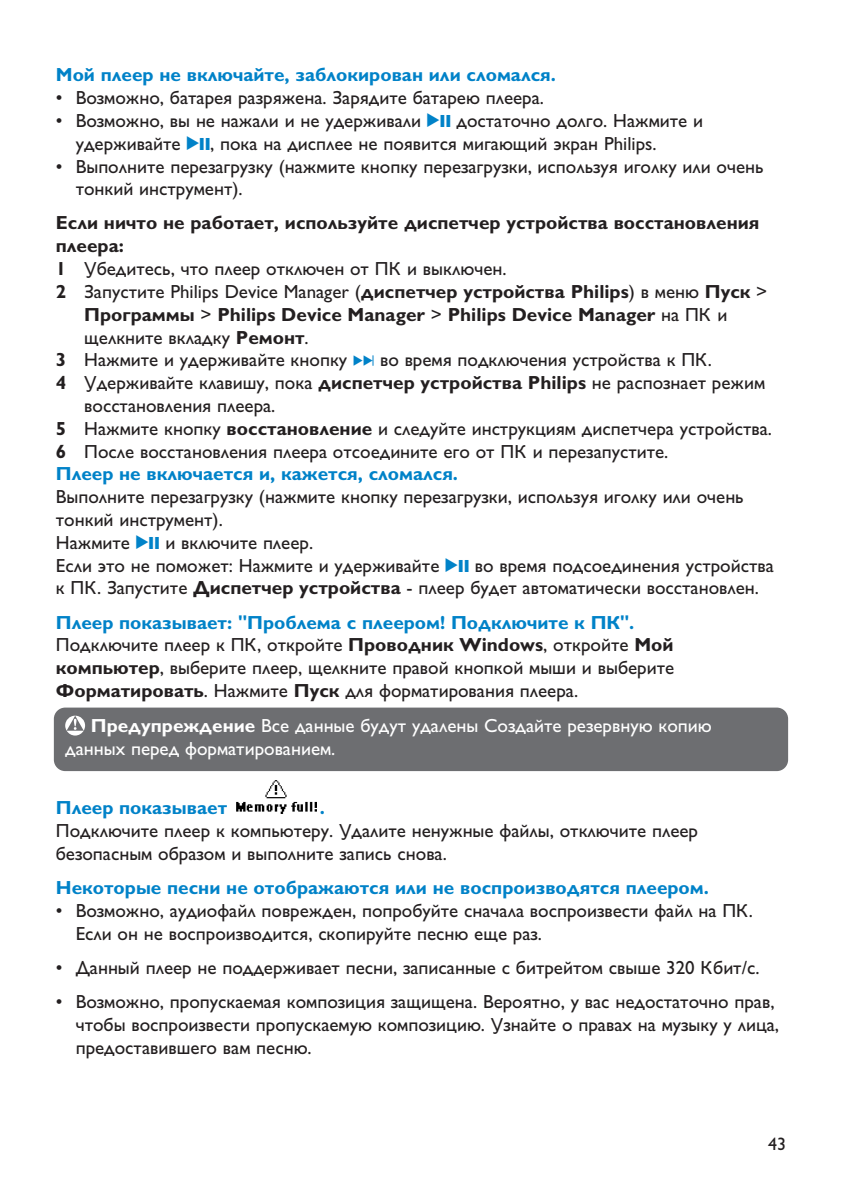
<style>
.page{position:relative;width:842px;height:1191px;background:#fff}
.page>*{position:absolute;margin:0;border:0;box-sizing:border-box;transform-origin:0 0}
.t1{font:19px/22.8px "Gill Sans Cyr";color:#231f20}
.t2{font:700 19px "Gill Sans Cyr";color:#0082c8}
.t3{font:700 19px "Gill Sans Cyr";color:#231f20}
.t4{font:19px/22.8px "Gill Sans Cyr";color:#fff}
.t5{font:18px "Gill Sans Cyr";color:#231f20}
.s1{font-family:"Audio Four 4";color:#0082c8}
.s2{font-weight:700}
.s3{font-weight:400}
.s4{font-weight:700;color:#0082c8}
</style>
<div class="page">
<div style="left:54px;top:707px;width:734px;height:64px;background:#6d6e71;border-radius:11px"></div>
<svg style="left:65px;top:715px;width:20px;height:20px"></svg>
<svg style="left:236px;top:801px;width:81px;height:13px"></svg>
<img style="left:237px;top:780px;width:79px;height:33px">
<p class="t2" style="left:56px;top:68px;width:501px">Мой плеер не включайте, заблокирован или сломался.</p>
<p class="t1" style="left:56px;top:88px;width:490px">• Возможно, батарея разряжена. Зарядите батарею плеера.</p>
<p class="t1" style="left:76px;top:111px;width:629px;text-indent:-20px">• Возможно, вы не нажали и не удерживали <span class="s1">2;</span> достаточно долго. Нажмите и удерживайте <span class="s1">2;</span>, пока на дисплее не появится мигающий экран Philips.</p>
<p class="t1" style="left:76px;top:157px;width:689px;text-indent:-20px">• Выполните перезагрузку (нажмите кнопку перезагрузки, используя иголку или очень тонкий инструмент).</p>
<p class="t3" style="left:56px;top:216px;width:705px">Если ничто не работает, используйте диспетчер устройства восстановления</p>
<p class="t3" style="left:56px;top:239px;width:70px">плеера:</p>
<p class="t1" style="left:56px;top:259px;width:452px"><span class="s2">1</span> Убедитесь, что плеер отключен от ПК и выключен.</p>
<p class="t1" style="left:56px;top:282px;width:713px"><span class="s2">2</span> Запустите Philips Device Manager (<span class="s2">диспетчер устройства Philips</span>) в меню <span class="s2">Пуск</span> &gt;</p>
<p class="t3" style="left:84px;top:308px;width:645px">Программы <span class="s3">&gt;</span> Philips Device Manager <span class="s3">&gt;</span> Philips Device Manager <span class="s3">на ПК и</span></p>
<p class="t1" style="left:84px;top:328px;width:226px">щелкните вкладку <span class="s2">Ремонт</span>.</p>
<p class="t1" style="left:56px;top:351px;width:658px"><span class="s2">3</span> Нажмите и удерживайте кнопку <span class="s1">)K</span> во время подключения устройства к ПК.</p>
<p class="t1" style="left:56px;top:373px;width:711px"><span class="s2">4</span> Удерживайте клавишу, пока <span class="s2">диспетчер устройства Philips</span> не распознает режим</p>
<p class="t1" style="left:84px;top:396px;width:193px">восстановления плеера.</p>
<p class="t1" style="left:56px;top:419px;width:718px"><span class="s2">5</span> Нажмите кнопку <span class="s2">восстановление</span> и следуйте инструкциям диспетчера устройства.</p>
<p class="t1" style="left:56px;top:442px;width:614px"><span class="s2">6</span> После восстановления плеера отсоедините его от ПК и перезапустите.</p>
<p class="t2" style="left:56px;top:467px;width:404px">Плеер не включается и, кажется, сломался.</p>
<p class="t1" style="left:56px;top:487px;width:719px">Выполните перезагрузку (нажмите кнопку перезагрузки, используя иголку или очень тонкий инструмент).<br>Нажмите <span class="s1">2;</span> и включите плеер.<br>Если это не поможет: Нажмите и удерживайте <span class="s1">2;</span> во время подсоединения устройства к ПК. Запустите <span class="s2">Диспетчер устройства</span> - плеер будет автоматически восстановлен.</p>
<p class="t1" style="left:56px;top:613px;width:620px"><span class="s4">Плеер показывает: "Проблема с плеером! Подключите к ПК".<br></span>Подключите плеер к ПК, откройте <span class="s2">Проводник Windows</span>, откройте <span class="s2">Мой компьютер</span>, выберите плеер, щелкните правой кнопкой мыши и выберите <span class="s2">Форматировать</span>. Нажмите <span class="s2">Пуск</span> для форматирования плеера.</p>
<p class="t4" style="left:65px;top:716px;width:648px;text-indent:26px"><span class="s2">Предупреждение</span> Все данные будут удалены Создайте резервную копию данных перед форматированием.</p>
<p class="t2" style="left:56px;top:801px;width:173px">Плеер показывает</p>
<p class="t2" style="left:320px;top:801px;width:7px">.</p>
<p class="t1" style="left:56px;top:821px;width:644px">Подключите плеер к компьютеру. Удалите ненужные файлы, отключите плеер безопасным образом и выполните запись снова.</p>
<p class="t2" style="left:56px;top:881px;width:654px">Некоторые песни не отображаются или не воспроизводятся плеером.</p>
<p class="t1" style="left:76px;top:901px;width:679px;text-indent:-20px">• Возможно, аудиофайл поврежден, попробуйте сначала воспроизвести файл на ПК.<br>Если он не воспроизводится, скопируйте песню еще раз.</p>
<p class="t1" style="left:56px;top:958px;width:705px">• Данный плеер не поддерживает песни, записанные с битрейтом свыше 320 Кбит/с.</p>
<p class="t1" style="left:76px;top:992px;width:705px;text-indent:-20px">• Возможно, пропускаемая композиция защищена. Вероятно, у вас недостаточно прав, чтобы воспроизвести пропускаемую композицию. Узнайте о правах на музыку у лица, предоставившего вам песню.</p>
<p class="t5" style="left:768px;top:1137px;width:19px">43</p>
</div>
